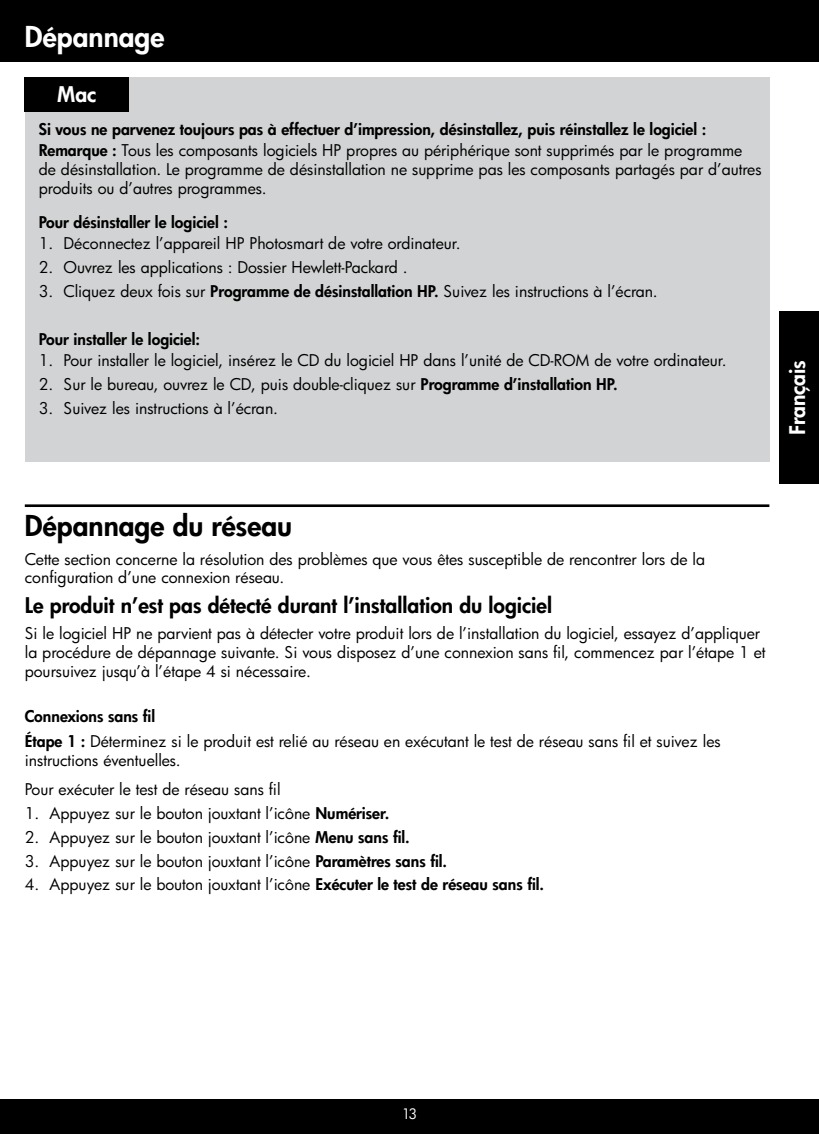
<style>
.page{position:relative;width:819px;height:1134px;background:#fff}
.page>*{position:absolute;margin:0;border:0;box-sizing:border-box;transform-origin:0 0}
.t1{font:800 28px "Futura";color:#000}
.t2{font:800 28px "Futura";color:#fff}
.t3{font:800 21px "Futura";color:#000}
.t4{font:800 21px "Futura";color:#fff}
.t5{font:15.75px/23.8px "Futura";color:#000}
.t6{font:800 15.75px/20.8px "Futura";color:#000}
.t7{font:14px "Futura";color:#fff}
.s1{font-weight:400}
.s2{font-weight:800}
</style>
<div class="page">
<div style="left:0;top:0;width:819px;height:62px;background:#000"></div>
<div style="left:0;top:1099px;width:819px;height:35px;background:#000"></div>
<div style="left:25px;top:77px;width:744px;height:384px;background:#d2d3d4"></div>
<hr style="left:25px;top:504px;width:744px;height:3px;background:#000">
<div style="left:25px;top:77px;width:104px;height:34px;background:#000"></div>
<div style="left:779px;top:311px;width:40px;height:173px;background:#000"></div>
<h1 class="t2" style="left:25px;top:18px;width:141px">Dépannage</h1>
<h2 class="t4" style="left:58px;top:81px;width:40px">Mac</h2>
<p class="t6" style="left:39px;top:119px;width:705px">Si vous ne parvenez toujours pas à effectuer d’impression, désinstallez, puis réinstallez le logiciel :<br>Remarque : <span class="s1">Tous les composants logiciels HP propres au périphérique sont supprimés par le programme</span></p>
<p class="t5" style="left:39px;top:159px;width:724px;line-height:18.9px">de désinstallation. Le programme de désinstallation ne supprime pas les composants partagés par d’autres produits ou d’autres programmes.</p>
<p class="t6" style="left:39px;top:212px;width:191px">Pour désinstaller le logiciel :</p>
<p class="t5" style="left:64px;top:231px;width:596px">Déconnectez l’appareil HP Photosmart de votre ordinateur.<br>Ouvrez les applications : Dossier Hewlett-Packard .<br>Cliquez deux fois sur <span class="s2">Programme de désinstallation HP.</span> Suivez les instructions à l’écran.</p>
<p class="t5" style="left:39px;top:231px;width:16px;text-align:justify">1.<br>2.<br>3.</p>
<p class="t6" style="left:39px;top:329px;width:163px">Pour installer le logiciel:</p>
<p class="t5" style="left:64px;top:349px;width:665px">Pour installer le logiciel, insérez le CD du logiciel HP dans l’unité de CD-ROM de votre ordinateur.<br>Sur le bureau, ouvrez le CD, puis double-cliquez sur <span class="s2">Programme d’installation HP.<br></span>Suivez les instructions à l’écran.</p>
<p class="t5" style="left:39px;top:349px;width:16px;text-align:justify">1.<br>2.<br>3.</p>
<h2 class="t4" style="left:784px;top:435px;width:76px;rotate:-90deg">Français</h2>
<h1 class="t1" style="left:25px;top:507px;width:269px">Dépannage du réseau</h1>
<p class="t5" style="left:25px;top:549px;width:682px;line-height:18.9px">Cette section concerne la résolution des problèmes que vous êtes susceptible de rencontrer lors de la configuration d’une connexion réseau.</p>
<h2 class="t3" style="left:25px;top:592px;width:529px">Le produit n’est pas détecté durant l’installation du logiciel</h2>
<p class="t5" style="left:25px;top:624px;width:742px;line-height:18.9px">Si le logiciel HP ne parvient pas à détecter votre produit lors de l’installation du logiciel, essayez d’appliquer la procédure de dépannage suivante. Si vous disposez d’une connexion sans fil, commencez par l’étape 1 et poursuivez jusqu’à l’étape 4 si nécessaire.</p>
<p class="t6" style="left:25px;top:706px;width:132px">Connexions sans fil</p>
<p class="t5" style="left:25px;top:732px;width:697px;line-height:18.9px"><span class="s2">Étape 1 :</span> Déterminez si le produit est relié au réseau en exécutant le test de réseau sans fil et suivez les instructions éventuelles.</p>
<p class="t5" style="left:50px;top:777px;width:496px;text-indent:-25px">Pour exécuter le test de réseau sans fil<br>Appuyez sur le bouton jouxtant l’icône <span class="s2">Numériser.<br></span>Appuyez sur le bouton jouxtant l’icône <span class="s2">Menu sans fil.<br></span>Appuyez sur le bouton jouxtant l’icône <span class="s2">Paramètres sans fil.<br></span>Appuyez sur le bouton jouxtant l’icône <span class="s2">Exécuter le test de réseau sans fil.</span></p>
<p class="t5" style="left:25px;top:801px;width:16px;text-align:justify">1.<br>2.<br>3.<br>4.</p>
<p class="t7" style="left:402px;top:1104px;width:17px">13</p>
</div>
